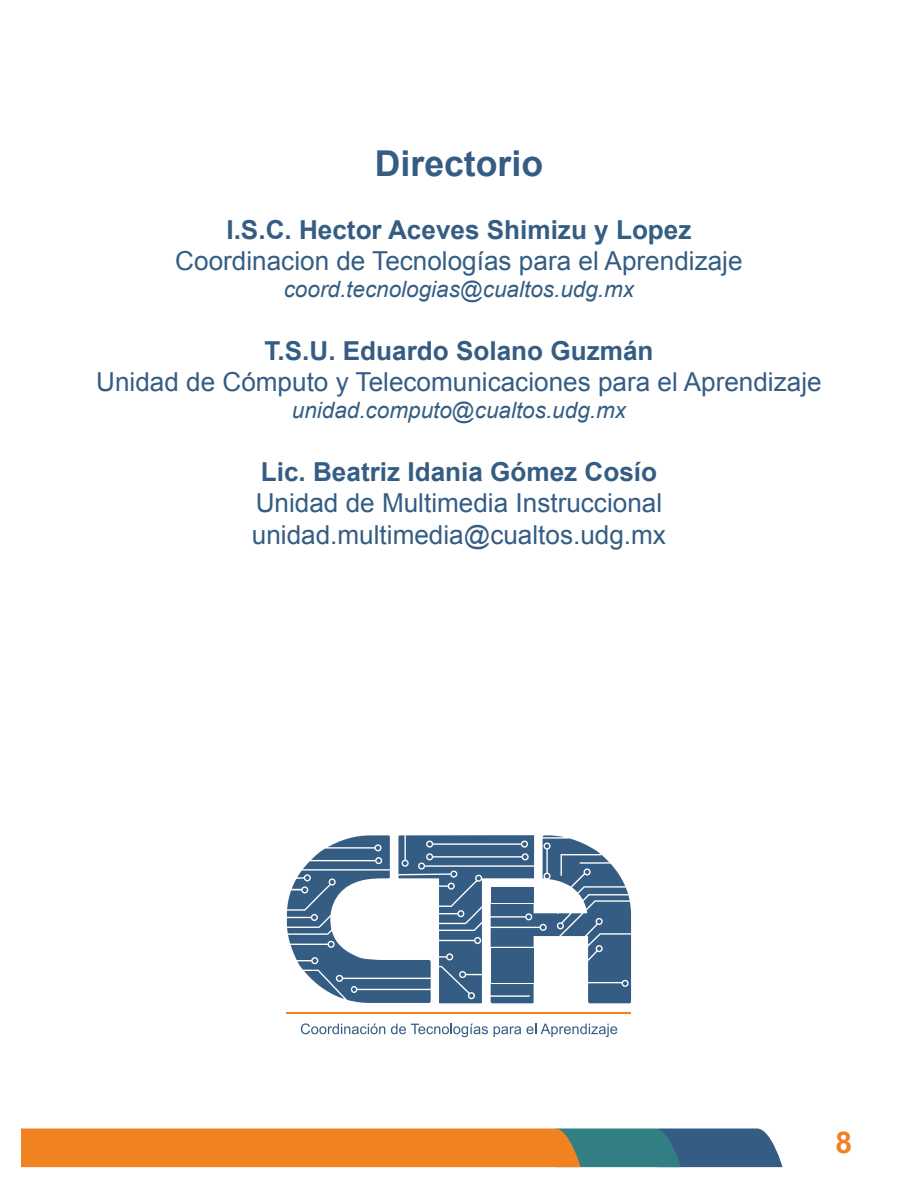
<style>
.page{position:relative;width:918px;height:1188px;background:#fff}
.page>*{position:absolute;margin:0;border:0;box-sizing:border-box;transform-origin:0 0}
.t1{font:700 35.55px "Arial";color:#355d84}
.t2{font:700 30px "Arial";color:#f08222}
.t3{font:26.1px/31.3px "Arial";color:#355d84}
.t4{font:700 26.1px "Arial";color:#355d84}
.t5{font:italic 22.5px "Arial";color:#355d84}
</style>
<div class="page">
<svg style="left:21px;top:1128px;width:762px;height:39px;background:#be7f40"></svg>
<svg style="left:287px;top:835px;width:344px;height:168px"></svg>
<svg style="left:301px;top:1023px;width:84px;height:11px"></svg>
<svg style="left:391px;top:1024px;width:97px;height:13px"></svg>
<svg style="left:494px;top:1024px;width:123px;height:13px"></svg>
<hr style="left:287px;top:1012px;width:344px;height:2px;background:#f08222">
<h1 class="t1" style="left:375px;top:140px;width:170px">Directorio</h1>
<p class="t4" style="left:226px;top:213px;width:467px">I.S.C. Hector Aceves Shimizu y Lopez</p>
<p class="t3" style="left:175px;top:246px;width:569px">Coordinacion de Tecnologías para el Aprendizaje</p>
<p class="t5" style="left:284px;top:275px;width:352px">coord.tecnologias@cualtos.udg.mx</p>
<p class="t4" style="left:264px;top:334px;width:391px">T.S.U. Eduardo Solano Guzmán</p>
<p class="t3" style="left:96px;top:367px;width:727px">Unidad de Cómputo y Telecomunicaciones para el Aprendizaje</p>
<p class="t5" style="left:292px;top:396px;width:336px">unidad.computo@cualtos.udg.mx</p>
<p class="t4" style="left:261px;top:455px;width:398px">Lic. Beatriz Idania Gómez Cosío</p>
<p class="t3" style="left:252px;top:488px;width:416px">Unidad de Multimedia Instruccional unidad.multimedia@cualtos.udg.mx</p>
<p class="t2" style="left:836px;top:1122px;width:18px">8</p>
</div>
